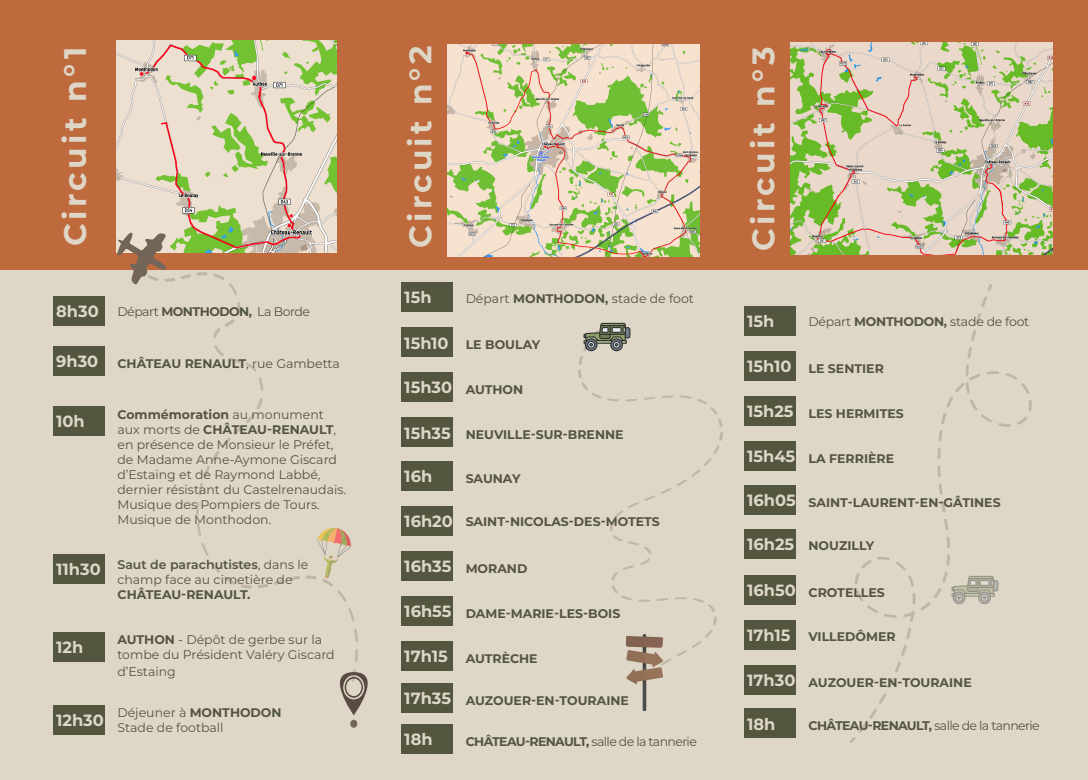
<style>
.page{position:relative;width:1088px;height:780px;background:#ded6c6}
.page>*{position:absolute;margin:0;border:0;box-sizing:border-box;transform-origin:0 0}
.t1{font:700 31.25px "Montserrat";letter-spacing:.11em;color:#ded6c6}
.t2{font:700 16.25px "Montserrat";color:#ded6c6}
.t3{font:12.5px/15px "Montserrat";color:#53553e}
.t4{font:700 12.5px "Montserrat";color:#53553e}
.t5{font:12.5px "Montserrat";letter-spacing:-.05em;color:#53553e}
.t6{font:12.5px "Montserrat";letter-spacing:-.02em;color:#53553e}
.t7{font:12.5px "Montserrat";letter-spacing:-.04em;color:#53553e}
.s1{font-weight:700}
.s2{font-weight:400}
.s3{font-weight:600}
</style>
<div class="page">
<div style="left:53px;top:296px;width:52px;height:29px;background:#53553e"></div>
<svg style="left:135px;top:269px;width:223px;height:403px"></svg>
<div style="left:53px;top:346px;width:52px;height:29px;background:#53553e"></div>
<div style="left:53px;top:406px;width:51px;height:30px;background:#53553e"></div>
<div style="left:53px;top:554px;width:52px;height:29px;background:#53553e"></div>
<div style="left:53px;top:631px;width:51px;height:30px;background:#53553e"></div>
<div style="left:53px;top:705px;width:51px;height:30px;background:#53553e"></div>
<div style="left:401px;top:282px;width:52px;height:30px;background:#53553e"></div>
<div style="left:401px;top:327px;width:52px;height:30px;background:#53553e"></div>
<div style="left:401px;top:372px;width:52px;height:30px;background:#53553e"></div>
<div style="left:401px;top:417px;width:52px;height:30px;background:#53553e"></div>
<div style="left:401px;top:461px;width:52px;height:30px;background:#53553e"></div>
<div style="left:401px;top:505px;width:52px;height:30px;background:#53553e"></div>
<div style="left:401px;top:551px;width:52px;height:30px;background:#53553e"></div>
<div style="left:401px;top:596px;width:52px;height:29px;background:#53553e"></div>
<div style="left:401px;top:641px;width:52px;height:30px;background:#53553e"></div>
<div style="left:401px;top:723px;width:52px;height:30px;background:#53553e"></div>
<div style="left:744px;top:305px;width:51px;height:30px;background:#53553e"></div>
<div style="left:744px;top:351px;width:51px;height:30px;background:#53553e"></div>
<div style="left:744px;top:396px;width:51px;height:30px;background:#53553e"></div>
<div style="left:744px;top:441px;width:51px;height:30px;background:#53553e"></div>
<div style="left:744px;top:485px;width:51px;height:29px;background:#53553e"></div>
<div style="left:744px;top:529px;width:51px;height:30px;background:#53553e"></div>
<div style="left:744px;top:575px;width:51px;height:29px;background:#53553e"></div>
<div style="left:744px;top:619px;width:51px;height:30px;background:#53553e"></div>
<div style="left:744px;top:665px;width:51px;height:29px;background:#53553e"></div>
<div style="left:744px;top:708px;width:51px;height:30px;background:#53553e"></div>
<div style="left:0;top:0;width:1088px;height:269px;background:#bf6a3d"></div>
<svg style="left:987px;top:284px;width:5px;height:7px"></svg>
<svg style="left:854px;top:296px;width:178px;height:437px"></svg>
<svg style="left:850px;top:737px;width:6px;height:6px"></svg>
<img style="left:790px;top:43px;width:262px;height:212px">
<svg style="left:340px;top:672px;width:28px;height:43px"></svg>
<div style="left:350px;top:719px;width:7px;height:8px;background:#736659;border-radius:50%"></div>
<svg style="left:578px;top:356px;width:145px;height:290px"></svg>
<svg style="left:317px;top:526px;width:35px;height:52px"></svg>
<img style="left:592px;top:620px;width:104px;height:91px">
<img style="left:447px;top:45px;width:252px;height:212px">
<img style="left:117px;top:41px;width:220px;height:211px">
<div style="left:401px;top:682px;width:52px;height:30px;background:#53553e"></div>
<svg style="left:116px;top:231px;width:51px;height:53px"></svg>
<img style="left:583px;top:322px;width:49px;height:39px">
<img style="left:950px;top:565px;width:49px;height:49px">
<p class="t1" style="left:52px;top:246px;width:201px;rotate:-90deg">Circuit n°1</p>
<p class="t1" style="left:398px;top:248px;width:204px;rotate:-90deg">Circuit n°2</p>
<p class="t1" style="left:741px;top:251px;width:206px;rotate:-90deg">Circuit n°3</p>
<p class="t2" style="left:56px;top:299px;width:44px">8h30</p>
<p class="t7" style="left:117px;top:303px;width:194px">Départ <span class="s1">MONTHODON,</span> La Borde</p>
<p class="t4" style="left:117px;top:354px;width:224px">CHÂTEAU RENAULT<span class="s2">, rue Gambetta</span></p>
<p class="t3" style="left:117px;top:406px;width:230px"><span class="s1">Commémoration</span> au monument aux morts de <span class="s1">CHÂTEAU-RENAULT</span>, en présence de Monsieur le Préfet, de Madame Anne-Aymone Giscard d’Estaing et de Raymond Labbé, dernier résistant du Castelrenaudais.</p>
<p class="t3" style="left:117px;top:496px;width:204px">Musique des Pompiers de Tours.<br>Musique de Monthodon.</p>
<p class="t3" style="left:117px;top:556px;width:192px"><span class="s3">Saut de parachutistes</span>, dans le champ face au cimetière de</p>
<p class="t4" style="left:117px;top:585px;width:135px">CHÂTEAU-RENAULT.</p>
<p class="t3" style="left:117px;top:631px;width:219px"><span class="s1">AUTHON</span> - Dépôt de gerbe sur la tombe du Président Valéry Giscard</p>
<p class="t3" style="left:117px;top:663px;width:60px">d’Estaing</p>
<p class="t3" style="left:117px;top:705px;width:166px">Déjeuner à <span class="s1">MONTHODON</span></p>
<p class="t3" style="left:117px;top:720px;width:108px">Stade de football</p>
<p class="t2" style="left:56px;top:349px;width:44px">9h30</p>
<p class="t2" style="left:56px;top:409px;width:30px">10h</p>
<p class="t2" style="left:56px;top:557px;width:46px">11h30</p>
<p class="t2" style="left:56px;top:635px;width:29px">12h</p>
<p class="t2" style="left:56px;top:709px;width:49px">12h30</p>
<p class="t2" style="left:404px;top:285px;width:29px">15h</p>
<p class="t3" style="left:466px;top:290px;width:230px">Départ <span class="s1">MONTHODON,</span> stade de foot</p>
<p class="t2" style="left:404px;top:331px;width:46px">15h10</p>
<p class="t4" style="left:466px;top:336px;width:76px">LE BOULAY</p>
<p class="t2" style="left:404px;top:376px;width:49px">15h30</p>
<p class="t4" style="left:466px;top:380px;width:59px">AUTHON</p>
<p class="t2" style="left:404px;top:421px;width:48px">15h35</p>
<p class="t4" style="left:466px;top:426px;width:159px">NEUVILLE-SUR-BRENNE</p>
<p class="t2" style="left:404px;top:464px;width:29px">16h</p>
<p class="t4" style="left:466px;top:469px;width:56px">SAUNAY</p>
<p class="t2" style="left:404px;top:509px;width:50px">16h20</p>
<p class="t4" style="left:466px;top:513px;width:196px">SAINT-NICOLAS-DES-MOTETS</p>
<p class="t2" style="left:404px;top:554px;width:49px">16h35</p>
<p class="t4" style="left:466px;top:559px;width:63px">MORAND</p>
<p class="t2" style="left:404px;top:599px;width:49px">16h55</p>
<p class="t4" style="left:466px;top:604px;width:156px">DAME-MARIE-LES-BOIS</p>
<p class="t2" style="left:404px;top:644px;width:45px">17h15</p>
<p class="t4" style="left:466px;top:649px;width:74px">AUTRÈCHE</p>
<p class="t2" style="left:404px;top:686px;width:48px">17h35</p>
<p class="t4" style="left:466px;top:691px;width:165px">AUZOUER-EN-TOURAINE</p>
<p class="t2" style="left:404px;top:727px;width:30px">18h</p>
<p class="t5" style="left:466px;top:732px;width:233px"><span class="s1">CHÂTEAU-RENAULT,</span> salle de la tannerie</p>
<p class="t2" style="left:747px;top:309px;width:29px">15h</p>
<p class="t6" style="left:808px;top:313px;width:222px">Départ <span class="s1">MONTHODON,</span> stade de foot</p>
<p class="t2" style="left:747px;top:355px;width:46px">15h10</p>
<p class="t4" style="left:808px;top:359px;width:77px">LE SENTIER</p>
<p class="t2" style="left:747px;top:399px;width:48px">15h25</p>
<p class="t4" style="left:808px;top:404px;width:97px">LES HERMITES</p>
<p class="t2" style="left:747px;top:445px;width:50px">15h45</p>
<p class="t4" style="left:808px;top:449px;width:87px">LA FERRIÈRE</p>
<p class="t2" style="left:747px;top:488px;width:50px">16h05</p>
<p class="t4" style="left:808px;top:493px;width:194px">SAINT-LAURENT-EN-GÂTINES</p>
<p class="t2" style="left:747px;top:533px;width:49px">16h25</p>
<p class="t4" style="left:808px;top:536px;width:67px">NOUZILLY</p>
<p class="t2" style="left:747px;top:578px;width:50px">16h50</p>
<p class="t4" style="left:808px;top:583px;width:78px">CROTELLES</p>
<p class="t2" style="left:747px;top:623px;width:45px">17h15</p>
<p class="t4" style="left:808px;top:628px;width:89px">VILLEDÔMER</p>
<p class="t2" style="left:747px;top:668px;width:50px">17h30</p>
<p class="t4" style="left:808px;top:673px;width:165px">AUZOUER-EN-TOURAINE</p>
<p class="t2" style="left:747px;top:712px;width:30px">18h</p>
<p class="t5" style="left:808px;top:717px;width:233px"><span class="s1">CHÂTEAU-RENAULT,</span> salle de la tannerie</p>
</div>
